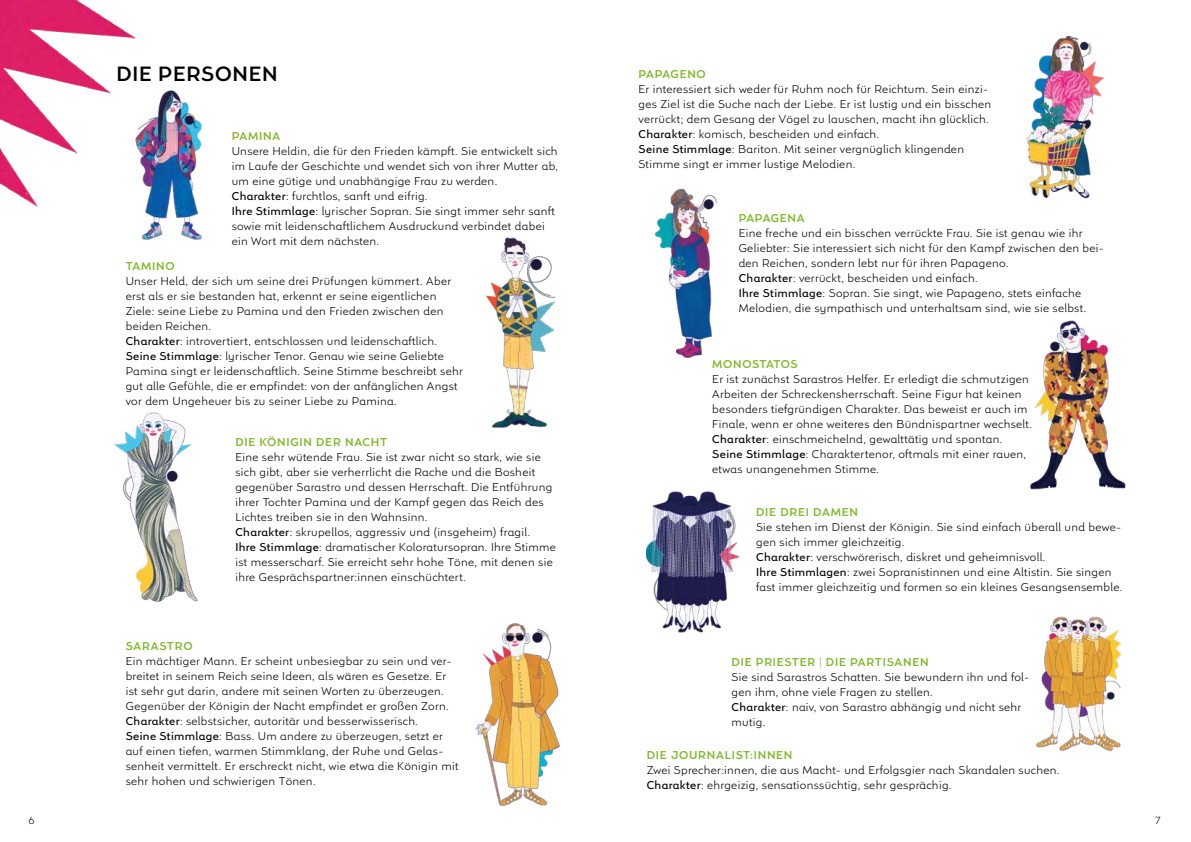
<style>
.page{position:relative;width:1191px;height:842px;background:#fff}
.page>*{position:absolute;margin:0;border:0;box-sizing:border-box;transform-origin:0 0}
.t1{font:600 20px "Remo Plus Pro";letter-spacing:.04em;color:#000}
.t2{font:11px/15px "Remo Plus Pro Blond";letter-spacing:.03em;color:#000}
.t3{font:600 11px "Remo Plus Pro";letter-spacing:.07em;color:#7db928}
.t4{font:600 11px "Remo Plus Pro";letter-spacing:.05em;color:#7db928}
.t5{font:10px "Remo Plus Pro Blond";color:#000}
.s1{font-family:"Remo Plus Pro";font-weight:500}
.s2{font-family:"Remo Plus Pro Blond";font-weight:400}
</style>
<div class="page">
<img style="left:141px;top:90px;width:61px;height:150px">
<img style="left:486px;top:237px;width:70px;height:191px">
<img style="left:114px;top:412px;width:84px;height:190px">
<img style="left:475px;top:623px;width:85px;height:183px">
<img style="left:1026px;top:36px;width:78px;height:163px">
<img style="left:655px;top:188px;width:62px;height:170px">
<img style="left:1030px;top:320px;width:95px;height:170px">
<img style="left:646px;top:491px;width:92px;height:142px">
<img style="left:1036px;top:616px;width:86px;height:136px">
<img style="left:0;top:0;width:150px;height:227px">
<h1 class="t1" style="left:116px;top:60px;width:163px">DIE PERSONEN</h1>
<p class="t3" style="left:638px;top:66px;width:69px">PAPAGENO</p>
<p class="t2" style="left:638px;top:81px;width:354px">Er interessiert sich weder für Ruhm noch für Reichtum. Sein einzi&shy;ges Ziel ist die Suche nach der Liebe. Er ist lustig und ein bisschen verrückt; dem Gesang der Vögel zu lauschen, macht ihn glücklich.<br><span class="s1">Charakter</span>: komisch, bescheiden und einfach.<br><span class="s1">Seine Stimmlage</span>: Bariton. Mit seiner vergnüglich klingenden Stimme singt er immer lustige Melodien.</p>
<p class="t3" style="left:232px;top:128px;width:50px">PAMINA</p>
<p class="t2" style="left:232px;top:143px;width:328px">Unsere Heldin, die für den Frieden kämpft. Sie entwickelt sich im Laufe der Geschichte und wendet sich von ihrer Mutter ab, um eine gütige und unabhängige Frau zu werden.<br><span class="s1">Charakter</span>: furchtlos, sanft und eifrig.<br><span class="s1">Ihre Stimmlage</span>: lyrischer Sopran. Sie singt immer sehr sanft sowie mit leidenschaftlichem Ausdruckund verbindet dabei ein Wort mit dem nächsten.</p>
<p class="t3" style="left:738px;top:211px;width:67px">PAPAGENA</p>
<p class="t2" style="left:738px;top:226px;width:367px">Eine freche und ein bisschen verrückte Frau. Sie ist genau wie ihr Geliebter: Sie interessiert sich nicht für den Kampf zwischen den bei&shy;den Reichen, sondern lebt nur für ihren Papageno.<br><span class="s1">Charakter</span>: verrückt, bescheiden und einfach.<br><span class="s1">Ihre Stimmlage</span>: Sopran. Sie singt, wie Papageno, stets einfache Melodien, die sympathisch und unterhaltsam sind, wie sie selbst.</p>
<p class="t3" style="left:126px;top:258px;width:50px">TAMINO</p>
<p class="t2" style="left:126px;top:273px;width:339px">Unser Held, der sich um seine drei Prüfungen kümmert. Aber erst als er sie bestanden hat, erkennt er seine eigentlichen Ziele: seine Liebe zu Pamina und den Frieden zwischen den beiden Reichen.<br><span class="s1">Charakter</span>: introvertiert, entschlossen und leidenschaftlich.<br><span class="s1">Seine Stimmlage</span>: lyrischer Tenor. Genau wie seine Geliebte Pamina singt er leidenschaftlich. Seine Stimme beschreibt sehr gut alle Gefühle, die er empfindet: von der anfänglichen Angst vor dem Ungeheuer bis zu seiner Liebe zu Pamina.</p>
<p class="t3" style="left:235px;top:434px;width:153px">DIE KÖNIGIN DER NACHT</p>
<p class="t2" style="left:235px;top:449px;width:322px">Eine sehr wütende Frau. Sie ist zwar nicht so stark, wie sie sich gibt, aber sie verherrlicht die Rache und die Bosheit gegenüber Sarastro und dessen Herrschaft. Die Entführung ihrer Tochter Pamina und der Kampf gegen das Reich des Lichtes treiben sie in den Wahnsinn.<br><span class="s1">Charakter</span>: skrupellos, aggressiv und (insgeheim) fragil.<br><span class="s1">Ihre Stimmlage</span>: dramatischer Koloratursopran. Ihre Stimme ist messerscharf. Sie erreicht sehr hohe Töne, mit denen sie ihre Gesprächspartner:innen einschüchtert.</p>
<p class="t4" style="left:712px;top:356px;width:87px">MONOSTATOS</p>
<p class="t2" style="left:712px;top:371px;width:321px">Er ist zunächst Sarastros Helfer. Er erledigt die schmutzigen Arbeiten der Schreckensherrschaft. Seine Figur hat keinen besonders tiefgründigen Charakter. Das beweist er auch im Finale, wenn er ohne weiteres den Bündnispartner wechselt.<br><span class="s1">Charakter</span>: einschmeichelnd, gewalttätig und spontan.<br><span class="s1">Seine Stimmlage</span>: Charaktertenor, oftmals mit einer rauen, etwas unangenehmen Stimme.</p>
<p class="t3" style="left:756px;top:505px;width:103px">DIE DREI DAMEN</p>
<p class="t2" style="left:756px;top:520px;width:368px">Sie stehen im Dienst der Königin. Sie sind einfach überall und bewe&shy;gen sich immer gleichzeitig.<br><span class="s1">Charakter</span>: verschwörerisch, diskret und geheimnisvoll.<br><span class="s1">Ihre Stimmlagen</span>: zwei Sopranistinnen und eine Altistin. Sie singen fast immer gleichzeitig und formen so ein kleines Gesangsensemble.</p>
<p class="t3" style="left:126px;top:638px;width:68px">SARASTRO</p>
<p class="t2" style="left:126px;top:653px;width:334px">Ein mächtiger Mann. Er scheint unbesiegbar zu sein und ver&shy;breitet in seinem Reich seine Ideen, als wären es Gesetze. Er ist sehr gut darin, andere mit seinen Worten zu überzeugen.<br>Gegenüber der Königin der Nacht empfindet er großen Zorn.<br><span class="s1">Charakter</span>: selbstsicher, autoritär und besserwisserisch.<br><span class="s1">Seine Stimmlage</span>: Bass. Um andere zu überzeugen, setzt er auf einen tiefen, warmen Stimmklang, der Ruhe und Gelas&shy;senheit vermittelt. Er erschreckt nicht, wie etwa die Königin mit sehr hohen und schwierigen Tönen.</p>
<p class="t3" style="left:731px;top:654px;width:198px">DIE PRIESTER <span class="s2">|</span> DIE PARTISANEN</p>
<p class="t2" style="left:731px;top:669px;width:299px">Sie sind Sarastros Schatten. Sie bewundern ihn und fol&shy;gen ihm, ohne viele Fragen zu stellen.<br><span class="s1">Charakter</span>: naiv, von Sarastro abhängig und nicht sehr mutig.</p>
<p class="t3" style="left:646px;top:748px;width:147px">DIE JOURNALIST:INNEN</p>
<p class="t2" style="left:646px;top:762px;width:414px">Zwei Sprecher:innen, die aus Macht- und Erfolgsgier nach Skandalen suchen.<br><span class="s1">Charakter</span>: ehrgeizig, sensationssüchtig, sehr gesprächig.</p>
<p class="t5" style="left:29px;top:814px;width:8px">6</p>
<p class="t5" style="left:1155px;top:814px;width:8px">7</p>
</div>
